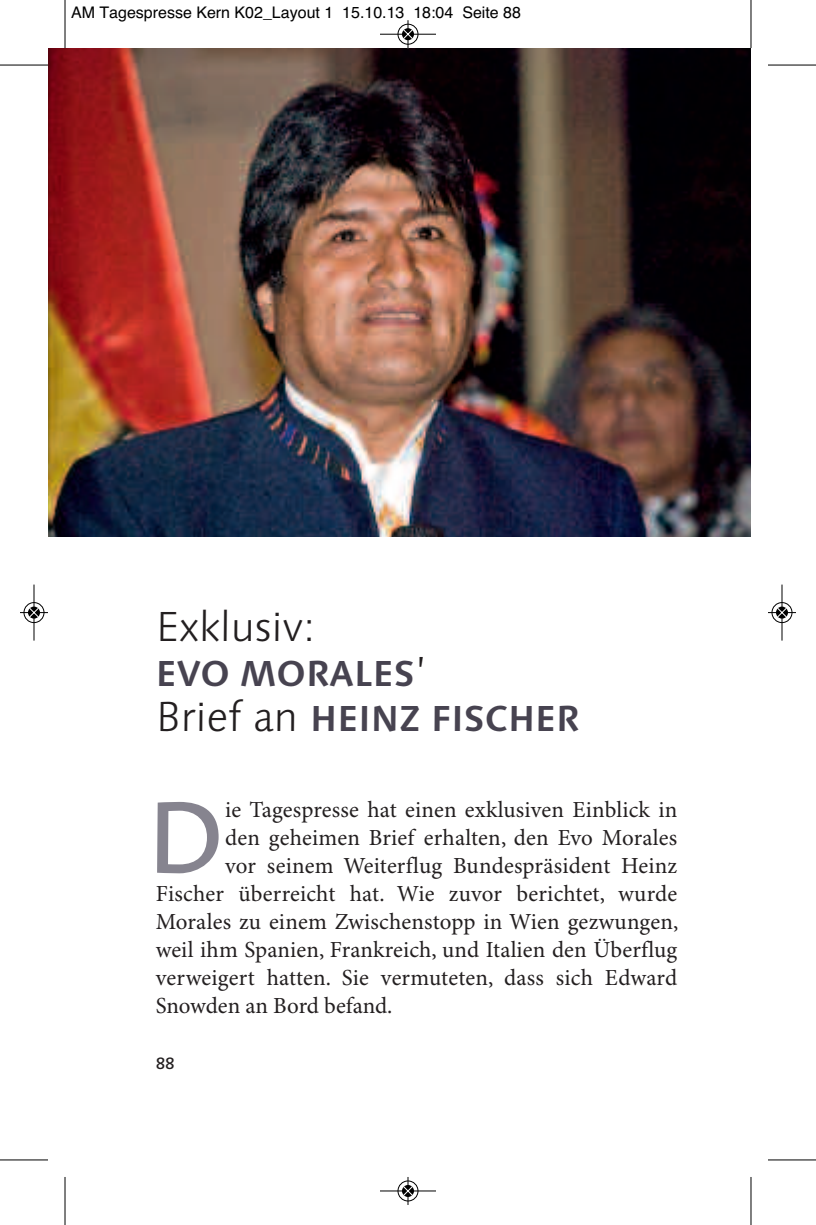
<style>
.page{position:relative;width:816px;height:1225px;background:#fff}
.page>*{position:absolute;margin:0;border:0;box-sizing:border-box;transform-origin:0 0}
.t1{font:500 101px "Linotype Syntax Os F";color:#86848f}
.t2{font:300 42px "Linotype Syntax Os F";color:#231f20}
.t3{font:700 36px/45px "Linotype Syntax Os F";color:#474350}
.t4{font:23px "Minion Pro";letter-spacing:.005em;color:#231f20}
.t5{font:500 16.4px "Linotype Syntax Os F";color:#231f20}
.t6{font:16px "Helvetica";color:#000}
.s1{font-weight:300;font-size:42px;color:#231f20}
</style>
<div class="page">
<img style="left:48px;top:48px;width:703px;height:488px">
<hr style="left:65px;top:0;width:1px;height:48px;background:#000">
<hr style="left:0;top:65px;width:48px;height:1px;background:#000">
<hr style="left:751px;top:0;width:1px;height:48px;background:#000">
<hr style="left:768px;top:65px;width:48px;height:1px;background:#000">
<hr style="left:65px;top:1176px;width:1px;height:48px;background:#000">
<hr style="left:0;top:1159px;width:48px;height:1px;background:#000">
<hr style="left:751px;top:1176px;width:1px;height:48px;background:#000">
<hr style="left:768px;top:1159px;width:48px;height:1px;background:#000">
<div style="left:397px;top:24px;width:22px;height:21px;border:1px solid #fff;border-radius:50%"></div>
<hr style="left:380px;top:34px;width:56px;height:1px;background:#000">
<div style="left:398px;top:24px;width:20px;height:20px;border:1px solid #000;border-radius:50%"></div>
<svg style="left:403px;top:20px;width:10px;height:28px"></svg>
<div style="left:397px;top:1180px;width:22px;height:21px;border:1px solid #fff;border-radius:50%"></div>
<hr style="left:380px;top:1190px;width:56px;height:1px;background:#000">
<div style="left:398px;top:1180px;width:20px;height:20px;border:1px solid #000;border-radius:50%"></div>
<svg style="left:403px;top:1177px;width:10px;height:27px"></svg>
<div style="left:23px;top:602px;width:22px;height:21px;border:1px solid #fff;border-radius:50%"></div>
<hr style="left:34px;top:584px;width:1px;height:56px;background:#000">
<div style="left:24px;top:602px;width:20px;height:20px;border:1px solid #000;border-radius:50%"></div>
<svg style="left:20px;top:607px;width:28px;height:10px"></svg>
<div style="left:771px;top:602px;width:22px;height:21px;border:1px solid #fff;border-radius:50%"></div>
<hr style="left:782px;top:584px;width:1px;height:56px;background:#000">
<div style="left:772px;top:602px;width:20px;height:20px;border:1px solid #000;border-radius:50%"></div>
<svg style="left:768px;top:607px;width:28px;height:10px"></svg>
<p class="t6" style="left:71px;top:3px;width:452px">AM Tagespresse Kern K02_Layout 1 15.10.13 18:04 Seite 88</p>
<p class="t2" style="left:156px;top:610px;width:161px">Exklusiv:</p>
<p class="t3" style="left:156px;top:654px;width:426px">EVO MORALES<span class="s1">’<br>Brief an</span> HEINZ FISCHER</p>
<p class="t1" style="left:146px;top:796px;width:81px">D</p>
<p class="t4" style="left:225px;top:800px;width:454px">ie Tagespresse hat einen exklusiven Einblick in</p>
<p class="t4" style="left:225px;top:828px;width:454px">den geheimen Brief erhalten, den Evo Morales</p>
<p class="t4" style="left:225px;top:856px;width:454px">vor seinem Weiterflug Bundespräsident Heinz</p>
<p class="t4" style="left:156px;top:884px;width:523px">Fischer überreicht hat. Wie zuvor berichtet, wurde</p>
<p class="t4" style="left:156px;top:912px;width:524px">Morales zu einem Zwischenstopp in Wien gezwungen,</p>
<p class="t4" style="left:156px;top:940px;width:523px">weil ihm Spanien, Frankreich, und Italien den Überflug</p>
<p class="t4" style="left:156px;top:968px;width:523px">verweigert hatten. Sie vermuteten, dass sich Edward</p>
<p class="t4" style="left:156px;top:996px;width:238px">Snowden an Bord befand.</p>
<p class="t5" style="left:156px;top:1056px;width:21px">88</p>
</div>
